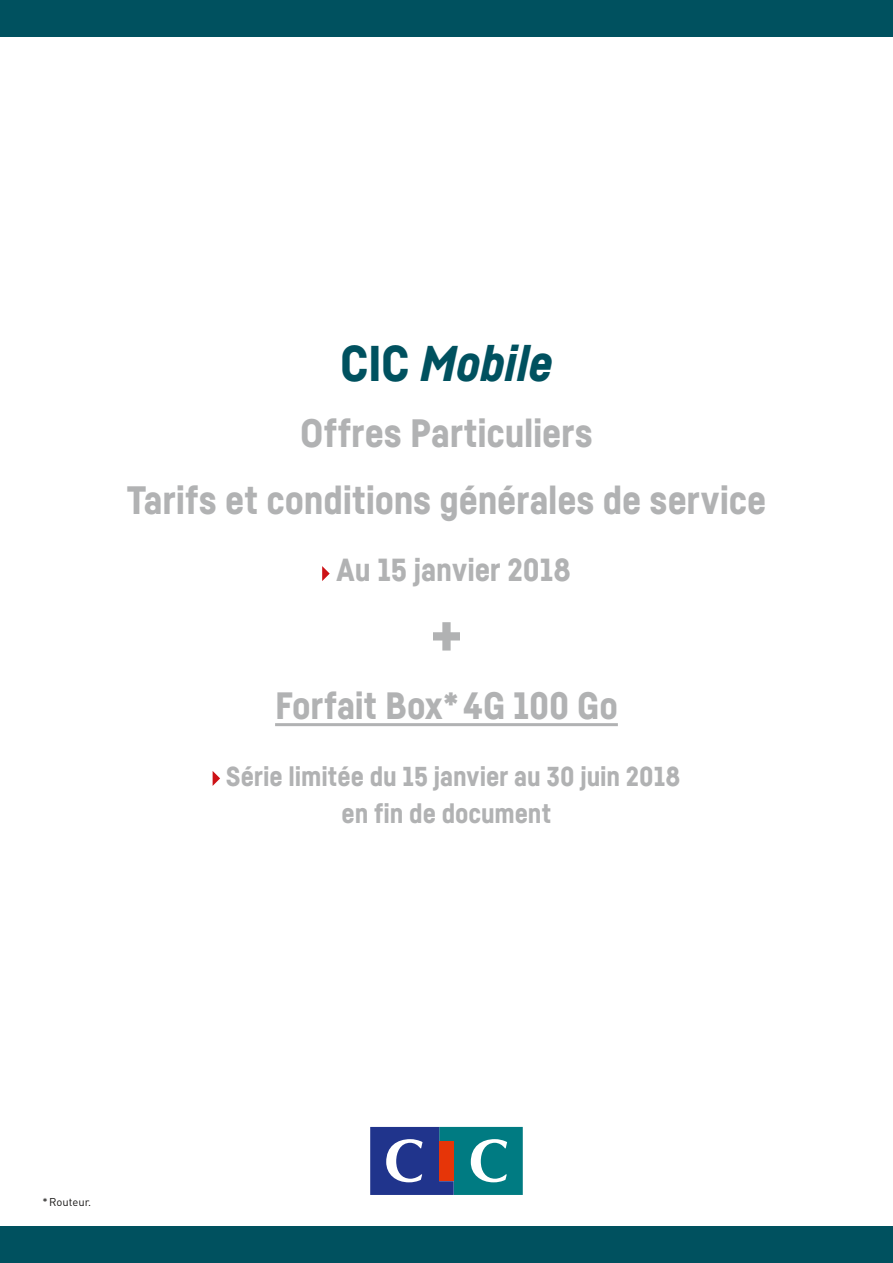
<style>
.page{position:relative;width:893px;height:1263px;background:#fff}
.page>*{position:absolute;margin:0;border:0;box-sizing:border-box;transform-origin:0 0}
.t1{font:900 75px "Fabrikat";color:#b1b2b3}
.t2{font:italic 900 49.5px "Fabrikat";color:#00515f}
.t3{font:900 39px/67.3px "Fabrikat";letter-spacing:-.005em;color:#b1b2b3;text-align:center}
.t4{font:900 37.5px "Fabrikat";color:#b1b2b3}
.t5{font:900 31.5px "Fabrikat";letter-spacing:-.005em;color:#b1b2b3}
.t6{font:900 27px/37.5px "Fabrikat";color:#b1b2b3;text-align:center}
.t7{font:11.25px "DIN";color:#181716}
.s1{font-style:normal}
</style>
<div class="page">
<div style="left:0;top:0;width:893px;height:36px;background:#00515f"></div>
<div style="left:0;top:1227px;width:893px;height:36px;background:#00515f"></div>
<svg style="left:370px;top:1127px;width:153px;height:68px;background:#2b6a94"></svg>
<div style="left:439px;top:1141px;width:15px;height:40px;background:#e63508"></div>
<svg style="left:322px;top:566px;width:8px;height:15px"></svg>
<svg style="left:275px;top:723px;width:343px;height:4px"></svg>
<svg style="left:213px;top:771px;width:7px;height:15px"></svg>
<p class="t2" style="left:340px;top:332px;width:214px"><span class="s1">CIC</span> Mobile</p>
<p class="t3" style="left:127px;top:398px;width:641px">Offres Particuliers<br>Tarifs et conditions générales de service</p>
<p class="t5" style="left:336px;top:550px;width:236px">Au 15 janvier 2018</p>
<h1 class="t1" style="left:428px;top:587px;width:39px">+</h1>
<p class="t4" style="left:275px;top:682px;width:344px">Forfait Box* 4G 100 Go</p>
<p class="t6" style="left:226px;top:757px;width:456px">Série limitée du 15 janvier au 30 juin 2018 en fin de document</p>
<p class="t7" style="left:43px;top:1194px;width:50px">* Routeur.</p>
</div>
